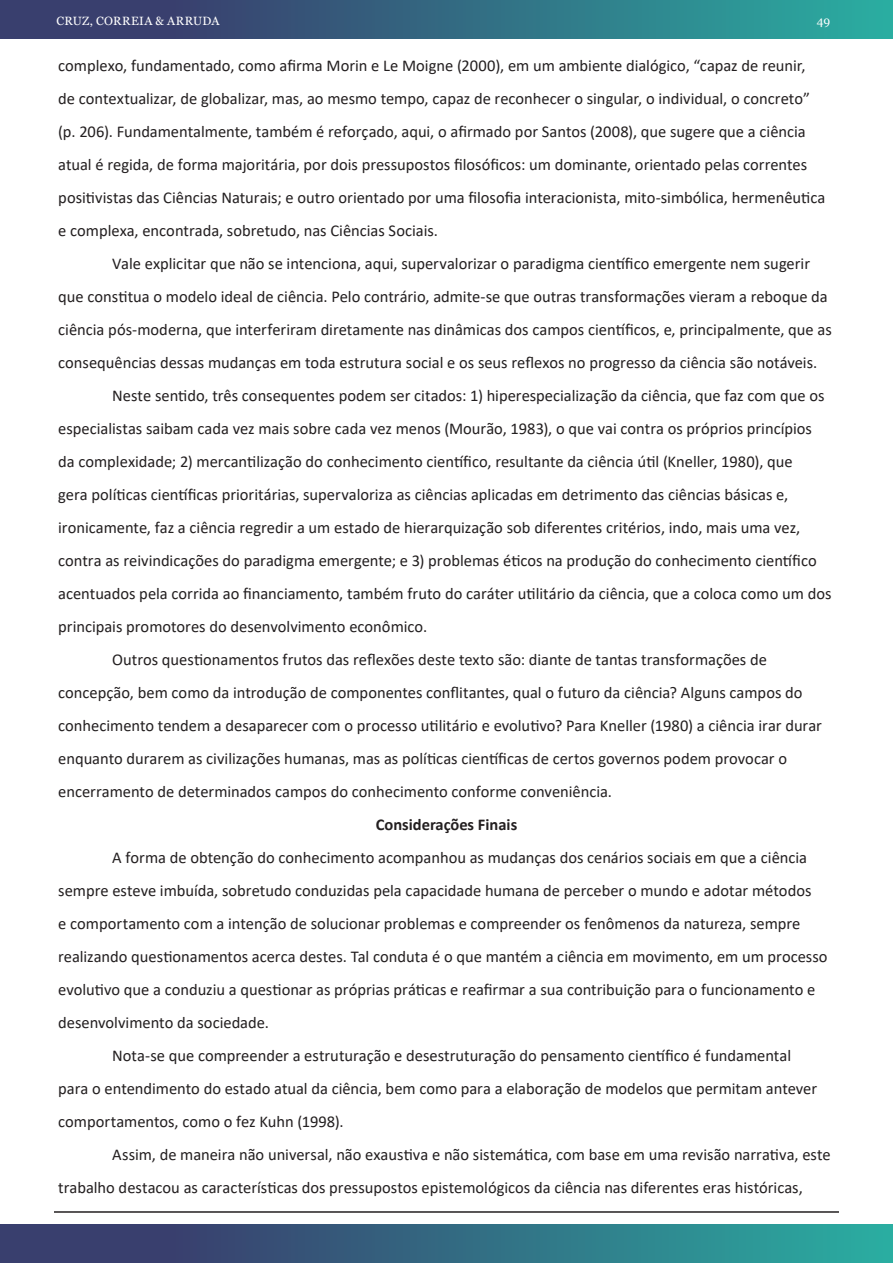
<style>
.page{position:relative;width:893px;height:1263px;background:#fff}
.page>*{position:absolute;margin:0;border:0;box-sizing:border-box;transform-origin:0 0}
.Paragrafo{font:16.5px/33px "Calibri";color:#231f20}
.Título_Nivel_1{font:700 16.5px "Calibri";color:#231f20}
.t1{font:12px "Georgia";letter-spacing:.03em;color:#fff}
</style>
<div class="page">
<div style="left:0;top:0;width:893px;height:38px;background:linear-gradient(to right,#3b2e66,#2baaa0)"></div>
<div style="left:0;top:1225px;width:893px;height:38px;background:linear-gradient(to right,#3b2e66,#2baaa0)"></div>
<hr style="left:54px;top:1211px;width:785px;height:2px;background:#231f20">
<p class="t1" style="left:56px;top:13px;width:165px">CRUZ, CORREIA &amp; ARRUDA</p>
<p class="t1" style="left:817px;top:13px;width:15px">49</p>
<p class="Paragrafo" style="left:58px;top:48px;width:769px">complexo, fundamentado, como afirma Morin e Le Moigne (2000), em um ambiente dialógico, “capaz de reunir, de contextualizar, de globalizar, mas, ao mesmo tempo, capaz de reconhecer o singular, o individual, o concreto” (p. 206). Fundamentalmente, também é reforçado, aqui, o afirmado por Santos (2008), que sugere que a ciência atual é regida, de forma majoritária, por dois pressupostos filosóficos: um dominante, orientado pelas correntes positivistas das Ciências Naturais; e outro orientado por uma filosofia interacionista, mito-simbólica, hermenêutica e complexa, encontrada, sobretudo, nas Ciências Sociais.</p>
<p class="Paragrafo" style="left:58px;top:246px;width:775px;text-indent:54px">Vale explicitar que não se intenciona, aqui, supervalorizar o paradigma científico emergente nem sugerir que constitua o modelo ideal de ciência. Pelo contrário, admite-se que outras transformações vieram a reboque da ciência pós-moderna, que interferiram diretamente nas dinâmicas dos campos científicos, e, principalmente, que as consequências dessas mudanças em toda estrutura social e os seus reflexos no progresso da ciência são notáveis.</p>
<p class="Paragrafo" style="left:58px;top:378px;width:775px;text-indent:54px">Neste sentido, três consequentes podem ser citados: 1) hiperespecialização da ciência, que faz com que os especialistas saibam cada vez mais sobre cada vez menos (Mourão, 1983), o que vai contra os próprios princípios da complexidade; 2) mercantilização do conhecimento científico, resultante da ciência útil (Kneller, 1980), que<br>gera políticas científicas prioritárias, supervaloriza as ciências aplicadas em detrimento das ciências básicas e, ironicamente, faz a ciência regredir a um estado de hierarquização sob diferentes critérios, indo, mais uma vez, contra as reivindicações do paradigma emergente; e 3) problemas éticos na produção do conhecimento científico acentuados pela corrida ao financiamento, também fruto do caráter utilitário da ciência, que a coloca como um dos principais promotores do desenvolvimento econômico.</p>
<p class="Paragrafo" style="left:58px;top:642px;width:765px;text-indent:54px">Outros questionamentos frutos das reflexões deste texto são: diante de tantas transformações de concepção, bem como da introdução de componentes conflitantes, qual o futuro da ciência? Alguns campos do conhecimento tendem a desaparecer com o processo utilitário e evolutivo? Para Kneller (1980) a ciência irar durar enquanto durarem as civilizações humanas, mas as políticas científicas de certos governos podem provocar o encerramento de determinados campos do conhecimento conforme conveniência.</p>
<p class="Título_Nivel_1" style="left:376px;top:812px;width:143px">Considerações Finais</p>
<p class="Paragrafo" style="left:58px;top:840px;width:771px;text-indent:54px">A forma de obtenção do conhecimento acompanhou as mudanças dos cenários sociais em que a ciência sempre esteve imbuída, sobretudo conduzidas pela capacidade humana de perceber o mundo e adotar métodos<br>e comportamento com a intenção de solucionar problemas e compreender os fenômenos da natureza, sempre realizando questionamentos acerca destes. Tal conduta é o que mantém a ciência em movimento, em um processo evolutivo que a conduziu a questionar as próprias práticas e reafirmar a sua contribuição para o funcionamento e desenvolvimento da sociedade.</p>
<p class="Paragrafo" style="left:58px;top:1038px;width:760px;text-indent:54px">Nota-se que compreender a estruturação e desestruturação do pensamento científico é fundamental para o entendimento do estado atual da ciência, bem como para a elaboração de modelos que permitam antever comportamentos, como o fez Kuhn (1998).</p>
<p class="Paragrafo" style="left:58px;top:1137px;width:774px;text-indent:54px">Assim, de maneira não universal, não exaustiva e não sistemática, com base em uma revisão narrativa, este trabalho destacou as características dos pressupostos epistemológicos da ciência nas diferentes eras históricas,</p>
</div>
